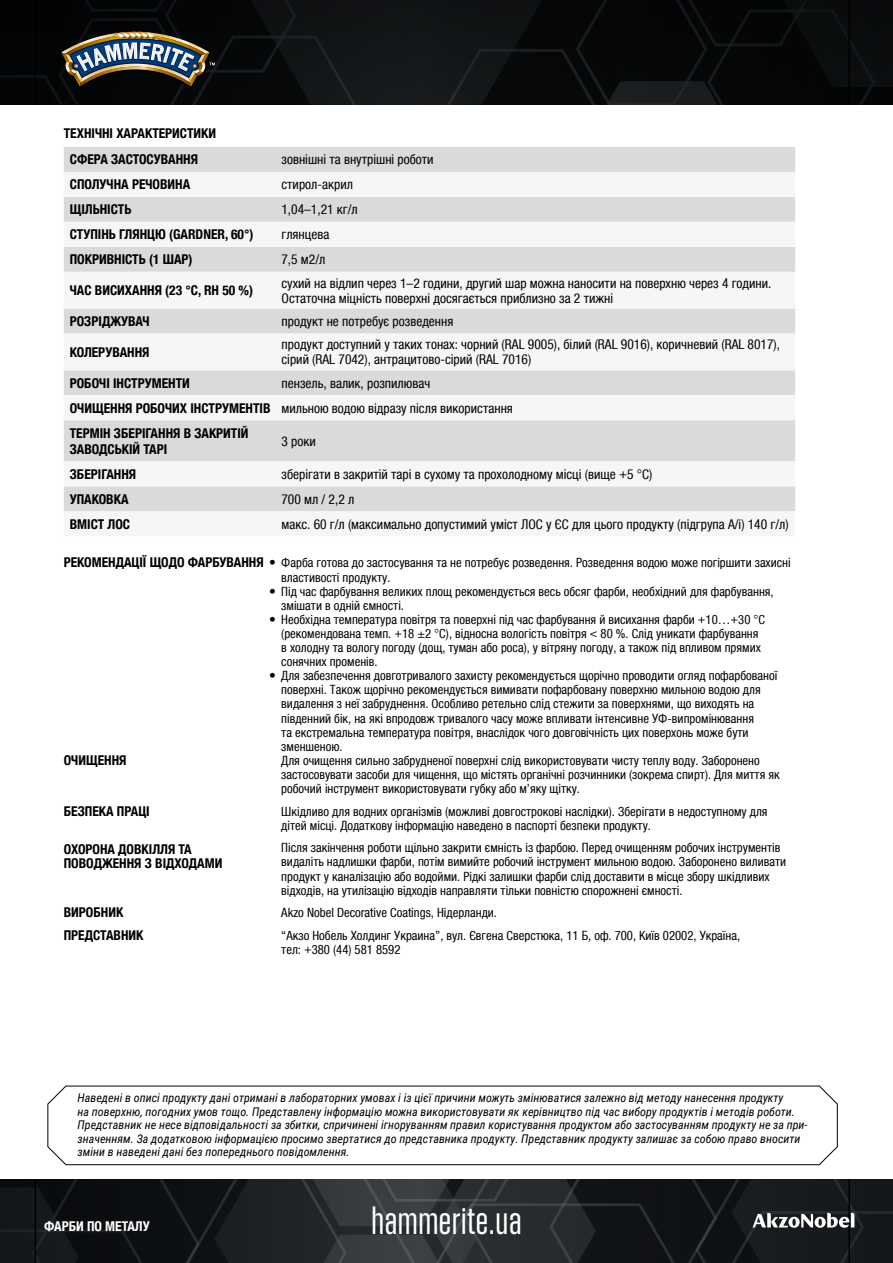
<style>
.page{position:relative;width:893px;height:1263px;background:#fff}
.page>*{position:absolute;margin:0;border:0;box-sizing:border-box;transform-origin:0 0}
.t1{font:300 34.5px "Athletic Pro";letter-spacing:.02em;color:#fff}
.t2{font:condensed 13.5px/15px "Helvetica Neue LTCYR";color:#000}
.t3{font:700 condensed 13.5px/26px "Helvetica Neue";color:#000}
.t4{font:700 condensed 13.5px "Helvetica Neue";color:#fff}
.t5{font:condensed 12.75px/14.1px "Helvetica Neue LTCYR";color:#000}
.t6{font:italic 12px/13.5px "Roboto Condensed";color:#000}
.s1{font-family:"Helvetica Neue";font-weight:700}
.s2{font-family:"Helvetica Neue";font-weight:700;font-size:13.5px}
</style>
<div class="page">
<svg style="left:47px;top:1085px;width:791px;height:80px"></svg>
<svg style="left:0;top:0;width:893px;height:104px;background:#111213"></svg>
<svg style="left:0;top:1179px;width:893px;height:84px;background:#1e2123"></svg>
<div style="left:64px;top:147px;width:731px;height:25px;background:#d9dadb"></div>
<svg style="left:64px;top:197px;width:731px;height:315px;fill:#d9dadb"></svg>
<p class="t3" style="left:70px;top:120px;width:148px;text-indent:-6px">ТЕХНІЧНІ ХАРАКТЕРИСТИКИ<br>СФЕРА ЗАСТОСУВАННЯ</p>
<p class="t2" style="left:281px;top:152px;width:154px">зовнішні та внутрішні роботи</p>
<p class="t3" style="left:70px;top:171px;width:122px">СПОЛУЧНА РЕЧОВИНА</p>
<p class="t2" style="left:281px;top:177px;width:73px">стирол-акрил</p>
<p class="t3" style="left:70px;top:196px;width:63px">ЩІЛЬНІСТЬ</p>
<p class="t2" style="left:281px;top:202px;width:78px">1,04–1,21 кг/л</p>
<p class="t3" style="left:70px;top:221px;width:185px">СТУПІНЬ ГЛЯНЦЮ (GARDNER, 60°)</p>
<p class="t2" style="left:281px;top:227px;width:49px">глянцева</p>
<p class="t3" style="left:70px;top:246px;width:124px">ПОКРИВНІСТЬ (1 ШАР)</p>
<p class="t2" style="left:281px;top:252px;width:45px">7,5 м2/л</p>
<p class="t3" style="left:70px;top:276px;width:185px">ЧАС ВИСИХАННЯ (23 °C, RH 50 %)</p>
<p class="t2" style="left:281px;top:275px;width:491px">сухий на відлип через 1–2 години, другий шар можна наносити на поверхню через 4 години.<br>Остаточна міцність поверхні досягається приблизно за 2 тижні</p>
<p class="t3" style="left:70px;top:307px;width:81px">РОЗРІДЖУВАЧ</p>
<p class="t2" style="left:281px;top:314px;width:173px">продукт не потребує розведення</p>
<p class="t3" style="left:70px;top:338px;width:81px">КОЛЕРУВАННЯ</p>
<p class="t2" style="left:281px;top:337px;width:500px">продукт доступний у таких тонах: чорний (RAL 9005), білий (RAL 9016), коричневий (RAL 8017), сірий (RAL 7042), антрацитово-сірий (RAL 7016)</p>
<p class="t3" style="left:70px;top:369px;width:122px">РОБОЧІ ІНСТРУМЕНТИ</p>
<p class="t2" style="left:70px;top:371px;width:445px;line-height:24.9px;text-indent:212px">пензель, валик, розпилювач<br><span class="s1">ОЧИЩЕННЯ РОБОЧИХ ІНСТРУМЕНТІВ</span> мильною водою відразу після використання</p>
<p class="t3" style="left:70px;top:424px;width:180px;line-height:16.2px">ТЕРМІН ЗБЕРІГАННЯ В ЗАКРИТІЙ<br>ЗАВОДСЬКІЙ ТАРІ</p>
<p class="t2" style="left:281px;top:434px;width:36px">3 роки</p>
<p class="t3" style="left:70px;top:460px;width:68px">ЗБЕРІГАННЯ</p>
<p class="t2" style="left:281px;top:467px;width:372px">зберігати в закритій тарі в сухому та прохолодному місці (вище +5 °C)</p>
<p class="t3" style="left:70px;top:485px;width:60px">УПАКОВКА</p>
<p class="t2" style="left:281px;top:492px;width:74px">700 мл / 2,2 л</p>
<p class="t3" style="left:70px;top:510px;width:62px">ВМІСТ ЛОС</p>
<p class="t2" style="left:281px;top:517px;width:509px">макс. 60 г/л (максимально допустимий уміст ЛОС у ЄС для цього продукту (підгрупа A/i) 140 г/л)</p>
<p class="t5" style="left:281px;top:556px;width:511px;text-indent:-217px"><span class="s2">РЕКОМЕНДАЦІЇ ЩОДО ФАРБУВАННЯ •</span> Фарба готова до застосування та не потребує розведення. Розведення водою може погіршити захисні властивості продукту.</p>
<p class="t5" style="left:281px;top:584px;width:494px;text-indent:-12px"><span class="s2">•</span> Під час фарбування великих площ рекомендується весь обсяг фарби, необхідний для фарбування, змішати в одній ємності.</p>
<p class="t5" style="left:281px;top:612px;width:485px;text-indent:-12px"><span class="s2">•</span> Необхідна температура повітря та поверхні під час фарбування й висихання фарби +10…+30 °C (рекомендована темп. +18 ±2 °C), відносна вологість повітря &lt; 80 %. Слід уникати фарбування в холодну та вологу погоду (дощ, туман або роса), у вітряну погоду, а також під впливом прямих сонячних променів.</p>
<p class="t5" style="left:281px;top:669px;width:497px;text-indent:-12px"><span class="s2">•</span> Для забезпечення довготривалого захисту рекомендується щорічно проводити огляд пофарбованої поверхні. Також щорічно рекомендується вимивати пофарбовану поверхню мильною водою для видалення з неї забруднення. Особливо ретельно слід стежити за поверхнями, що виходять на південний бік, на які впродовж тривалого часу може впливати інтенсивне УФ-випромінювання<br>та екстремальна температура повітря, внаслідок чого довговічність цих поверхонь може бути зменшеною.</p>
<p class="t3" style="left:64px;top:746px;width:64px">ОЧИЩЕННЯ</p>
<p class="t5" style="left:281px;top:753px;width:500px">Для очищення сильно забрудненої поверхні слід використовувати чисту теплу воду. Заборонено застосовувати засоби для чищення, що містять органічні розчинники (зокрема спирт). Для миття як робочий інструмент використовувати губку або м’яку щітку.</p>
<p class="t3" style="left:64px;top:797px;width:87px">БЕЗПЕКА ПРАЦІ</p>
<p class="t5" style="left:281px;top:804px;width:488px">Шкідливо для водних організмів (можливі довгострокові наслідки). Зберігати в недоступному для дітей місці. Додаткову інформацію наведено в паспорті безпеки продукту.</p>
<p class="t3" style="left:64px;top:841px;width:160px;line-height:14.1px">ОХОРОНА ДОВКІЛЛЯ ТА<br>ПОВОДЖЕННЯ З ВІДХОДАМИ</p>
<p class="t5" style="left:281px;top:841px;width:506px">Після закінчення роботи щільно закрити ємність із фарбою. Перед очищенням робочих інструментів видаліть надлишки фарби, потім вимийте робочий інструмент мильною водою. Заборонено виливати продукт у каналізацію або водойми. Рідкі залишки фарби слід доставити в місце збору шкідливих відходів, на утилізацію відходів направляти тільки повністю спорожнені ємності.</p>
<p class="t3" style="left:64px;top:898px;width:61px">ВИРОБНИК</p>
<p class="t5" style="left:281px;top:906px;width:217px">Akzo Nobel Decorative Coatings, Нідерланди.</p>
<p class="t3" style="left:64px;top:921px;width:81px">ПРЕДСТАВНИК</p>
<p class="t5" style="left:281px;top:928px;width:460px">“Акзо Нобель Холдинг Украина”, вул. Євгена Сверстюка, 11 Б, оф. 700, Київ 02002, Україна, тел: +380 (44) 581 8592</p>
<p class="t6" style="left:78px;top:1091px;width:731px">Наведені в описі продукту дані отримані в лабораторних умовах і із цієї причини можуть змінюватися залежно від методу нанесення продукту<br>на поверхню, погодних умов тощо. Представлену інформацію можна використовувати як керівництво під час вибору продуктів і методів роботи.<br>Представник не несе відповідальності за збитки, спричинені ігноруванням правил користування продуктом або застосуванням продукту не за при&shy;значенням. За додатковою інформацією просимо звертатися до представника продукту. Представник продукту залишає за собою право вносити зміни в наведені дані без попереднього повідомлення.</p>
<p class="t4" style="left:44px;top:1215px;width:107px">ФАРБИ ПО МЕТАЛУ</p>
<h1 class="t1" style="left:372px;top:1201px;width:151px">hammerite.ua</h1>
</div>
